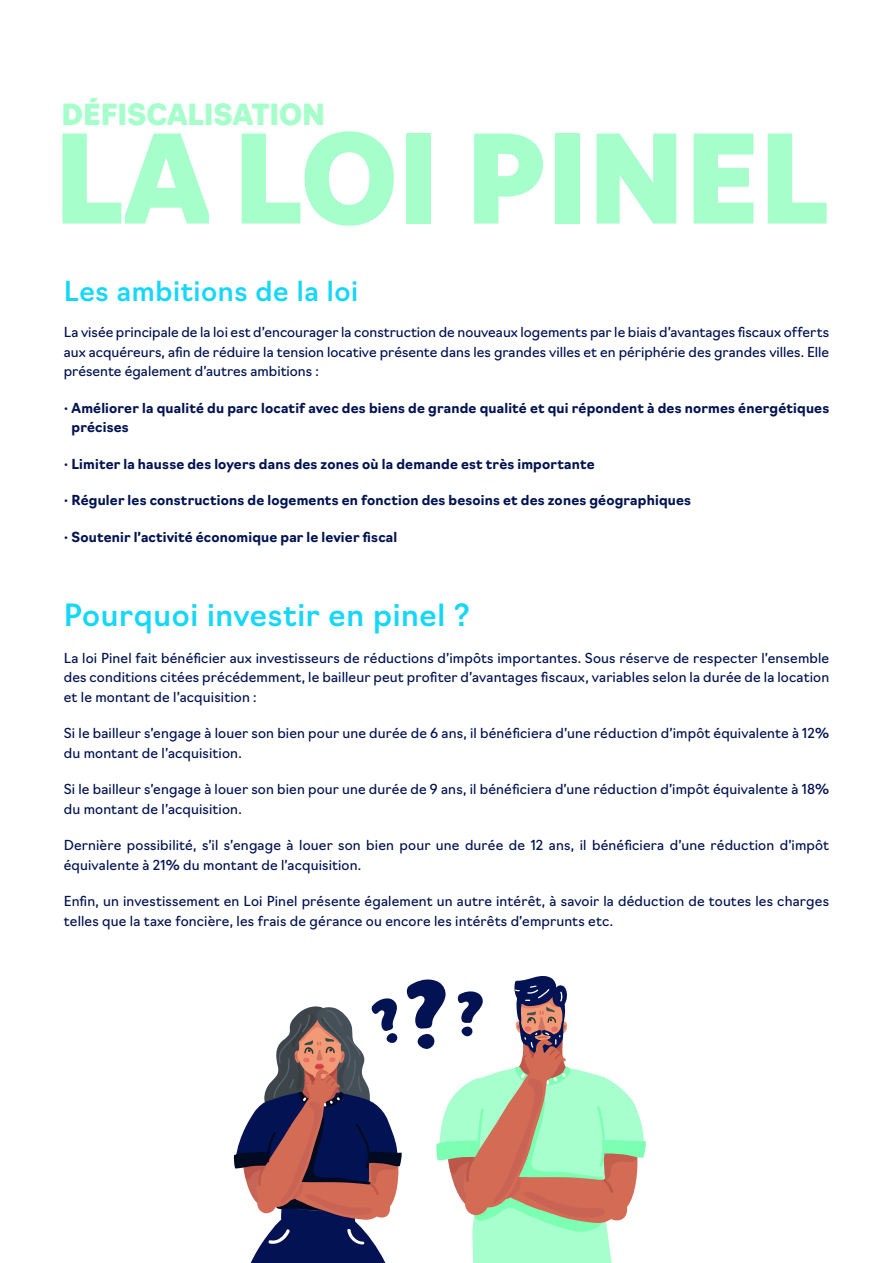
<style>
.page{position:relative;width:893px;height:1263px;background:#fff}
.page>*{position:absolute;margin:0;border:0;box-sizing:border-box;transform-origin:0 0}
.t1{font:900 120px "Navigo";color:#a6ffcb}
.Body_Text{font:500 30px "Navigo";letter-spacing:.02em;color:#15d7fa}
.t2{font:900 28.5px "Navigo";letter-spacing:-.005em;color:#a6ffcb}
.Body_Text-2{font:500 27px "Navigo";letter-spacing:.02em;color:#15d7fa}
.t3{font:13.5px/19.5px "Navigo";letter-spacing:.01em;color:#021351}
.t4{font:700 13.5px/19.5px "Navigo";letter-spacing:.015em;color:#021351}
</style>
<div class="page">
<svg style="left:233px;top:976px;width:413px;height:287px"></svg>
<p class="t2" style="left:62px;top:92px;width:265px">DÉFISCALISATION</p>
<p class="t1" style="left:54px;top:86px;width:777px">LA LOI PINEL</p>
<p class="Body_Text-2" style="left:64px;top:270px;width:296px">Les ambitions de la loi</p>
<p class="t3" style="left:64px;top:322px;width:767px;text-align:justify">La visée principale de la loi est d’encourager la construction de nouveaux logements par le biais d’avantages fiscaux offerts aux acquéreurs, afin de réduire la tension locative présente dans les grandes villes et en périphérie des grandes villes. Elle présente également d’autres ambitions :</p>
<p class="t4" style="left:72px;top:397px;width:759px;text-indent:-8px">• Améliorer la qualité du parc locatif avec des biens de grande qualité et qui répondent à des normes énergétiques précises</p>
<p class="t4" style="left:64px;top:453px;width:532px">• Limiter la hausse des loyers dans des zones où la demande est très importante</p>
<p class="t4" style="left:64px;top:490px;width:629px">• Réguler les constructions de logements en fonction des besoins et des zones géographiques</p>
<p class="t4" style="left:64px;top:526px;width:335px">• Soutenir l’activité économique par le levier fiscal</p>
<p class="Body_Text" style="left:64px;top:592px;width:408px">Pourquoi investir en pinel ?</p>
<p class="t3" style="left:64px;top:647px;width:767px;text-align:justify">La loi Pinel fait bénéficier aux investisseurs de réductions d’impôts importantes. Sous réserve de respecter l’ensemble des conditions citées précédemment, le bailleur peut profiter d’avantages fiscaux, variables selon la durée de la location et le montant de l’acquisition :</p>
<p class="t3" style="left:64px;top:723px;width:767px">Si le bailleur s’engage à louer son bien pour une durée de 6 ans, il bénéficiera d’une réduction d’impôt équivalente à 12% du montant de l’acquisition.</p>
<p class="t3" style="left:64px;top:779px;width:767px">Si le bailleur s’engage à louer son bien pour une durée de 9 ans, il bénéficiera d’une réduction d’impôt équivalente à 18% du montant de l’acquisition.</p>
<p class="t3" style="left:64px;top:835px;width:767px">Dernière possibilité, s’il s’engage à louer son bien pour une durée de 12 ans, il bénéficiera d’une réduction d’impôt équivalente à 21% du montant de l’acquisition.</p>
<p class="t3" style="left:64px;top:891px;width:767px">Enfin, un investissement en Loi Pinel présente également un autre intérêt, à savoir la déduction de toutes les charges telles que la taxe foncière, les frais de gérance ou encore les intérêts d’emprunts etc.</p>
</div>
